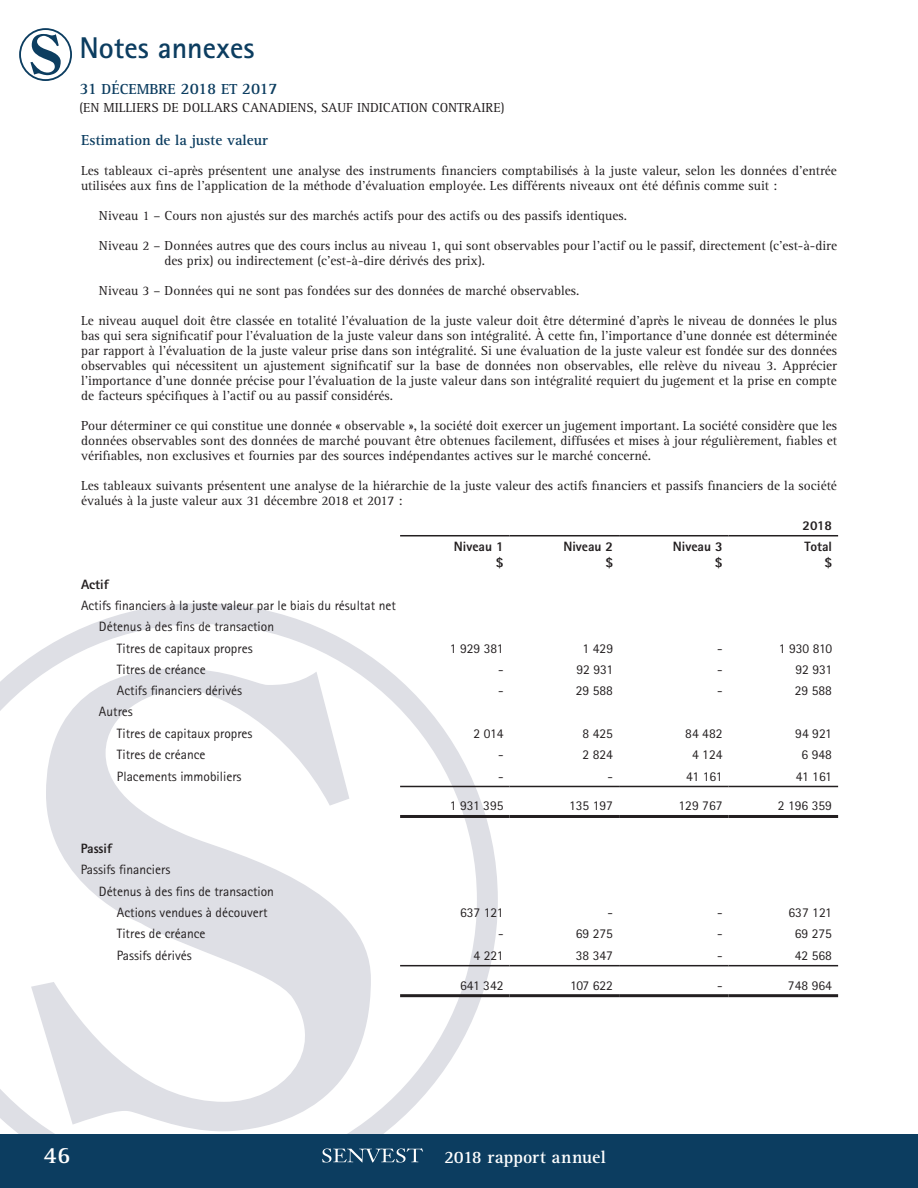
<style>
.page{position:relative;width:918px;height:1188px;background:#fff}
.page>*{position:absolute;margin:0;border:0;box-sizing:border-box;transform-origin:0 0}
.t1{font:700 30px "Rotis Sans Serif Std";color:#0c3d60}
.t2{font:700 24px "Rotis Serif Std";color:#fff}
.t3{font:700 18px "Rotis Serif Std";color:#fff}
.t4{font:700 16.5px "Rotis Serif Std";color:#0c3d60}
.t5{font:700 15px "Rotis Serif Std";color:#0c3d60}
.t6{font:13.5px/15px "Rotis Serif Std";color:#231f20}
.t7{font:13.5px/21.5px "Rotis Sans Serif Std";color:#231f20}
.t8{font:800 13.5px/16.2px "Rotis Sans Serif Std";color:#231f20;text-align:right}
.s1{font-size:15px}
</style>
<div class="page">
<svg style="left:0;top:603px;width:498px;height:531px"></svg>
<svg style="left:31px;top:668px;width:340px;height:463px"></svg>
<div style="left:0;top:1134px;width:918px;height:54px;background:#0c3d60"></div>
<svg style="left:322px;top:1148px;width:101px;height:15px"></svg>
<svg style="left:19px;top:28px;width:53px;height:53px"></svg>
<hr style="left:400px;top:535px;width:110px;height:1px;background:#231f20">
<hr style="left:510px;top:535px;width:109px;height:1px;background:#231f20">
<hr style="left:619px;top:535px;width:110px;height:1px;background:#231f20">
<hr style="left:729px;top:535px;width:109px;height:1px;background:#231f20">
<hr style="left:400px;top:965px;width:110px;height:1px;background:#231f20">
<hr style="left:510px;top:965px;width:109px;height:1px;background:#231f20">
<hr style="left:619px;top:965px;width:110px;height:1px;background:#231f20">
<hr style="left:729px;top:965px;width:109px;height:1px;background:#231f20">
<hr style="left:400px;top:815px;width:110px;height:3px;background:#231f20">
<hr style="left:510px;top:815px;width:109px;height:3px;background:#231f20">
<hr style="left:619px;top:815px;width:110px;height:3px;background:#231f20">
<hr style="left:729px;top:815px;width:109px;height:3px;background:#231f20">
<hr style="left:400px;top:994px;width:110px;height:3px;background:#231f20">
<hr style="left:510px;top:994px;width:109px;height:3px;background:#231f20">
<hr style="left:619px;top:994px;width:110px;height:3px;background:#231f20">
<hr style="left:729px;top:994px;width:109px;height:3px;background:#231f20">
<hr style="left:400px;top:786px;width:110px;height:1px;background:#231f20">
<hr style="left:510px;top:786px;width:109px;height:1px;background:#231f20">
<hr style="left:619px;top:786px;width:110px;height:1px;background:#231f20">
<hr style="left:729px;top:786px;width:109px;height:1px;background:#231f20">
<h1 class="t1" style="left:80px;top:29px;width:176px">Notes annexes</h1>
<p class="t4" style="left:80px;top:79px;width:200px">31 <span class="s1">DÉCEMBRE</span> 2018 <span class="s1">ET</span> 2017</p>
<p class="t6" style="left:80px;top:100px;width:427px">(EN MILLIERS DE DOLLARS CANADIENS, SAUF INDICATION CONTRAIRE)</p>
<p class="t5" style="left:81px;top:132px;width:188px">Estimation de la juste valeur</p>
<p class="t6" style="left:81px;top:164px;width:757px">Les tableaux ci-après présentent une analyse des instruments financiers comptabilisés à la juste valeur, selon les données d’entrée utilisées aux fins de l’application de la méthode d’évaluation employée. Les différents niveaux ont été définis comme suit :</p>
<p class="t6" style="left:99px;top:209px;width:530px">Niveau 1 – Cours non ajustés sur des marchés actifs pour des actifs ou des passifs identiques.</p>
<p class="t6" style="left:165px;top:239px;width:674px;text-indent:-66px">Niveau 2 – Données autres que des cours inclus au niveau 1, qui sont observables pour l’actif ou le passif, directement (c’est-à-dire des prix) ou indirectement (c’est-à-dire dérivés des prix).</p>
<p class="t6" style="left:99px;top:284px;width:482px">Niveau 3 – Données qui ne sont pas fondées sur des données de marché observables.</p>
<p class="t6" style="left:81px;top:314px;width:758px;text-align:justify">Le niveau auquel doit être classée en totalité l’évaluation de la juste valeur doit être déterminé d’après le niveau de données le plus bas qui sera significatif pour l’évaluation de la juste valeur dans son intégralité. À cette fin, l’importance d’une donnée est déterminée par rapport à l’évaluation de la juste valeur prise dans son intégralité. Si une évaluation de la juste valeur est fondée sur des données observables qui nécessitent un ajustement significatif sur la base de données non observables, elle relève du niveau 3. Apprécier l’importance d’une donnée précise pour l’évaluation de la juste valeur dans son intégralité requiert du jugement et la prise en compte de facteurs spécifiques à l’actif ou au passif considérés.</p>
<p class="t6" style="left:81px;top:419px;width:758px;text-align:justify">Pour déterminer ce qui constitue une donnée « observable », la société doit exercer un jugement important. La société considère que les données observables sont des données de marché pouvant être obtenues facilement, diffusées et mises à jour régulièrement, fiables et vérifiables, non exclusives et fournies par des sources indépendantes actives sur le marché concerné.</p>
<p class="t6" style="left:81px;top:479px;width:757px">Les tableaux suivants présentent une analyse de la hiérarchie de la juste valeur des actifs financiers et passifs financiers de la société évalués à la juste valeur aux 31 décembre 2018 et 2017 :</p>
<p class="t8" style="left:803px;top:517px;width:31px">2018</p>
<p class="t8" style="left:454px;top:538px;width:51px">Niveau 1 $</p>
<p class="t8" style="left:563px;top:538px;width:51px">Niveau 2 $</p>
<p class="t8" style="left:673px;top:538px;width:51px">Niveau 3 $</p>
<p class="t8" style="left:804px;top:538px;width:29px">Total $</p>
<p class="t8" style="left:81px;top:576px;width:29px">Actif</p>
<p class="t7" style="left:81px;top:595px;width:316px">Actifs financiers à la juste valeur par le biais du résultat net</p>
<p class="t7" style="left:99px;top:616px;width:177px">Détenus à des fins de transaction</p>
<p class="t7" style="left:117px;top:637px;width:137px">Titres de capitaux propres</p>
<p class="t7" style="left:450px;top:637px;width:55px">1 929 381</p>
<p class="t7" style="left:583px;top:637px;width:32px">1 429</p>
<p class="t7" style="left:717px;top:637px;width:7px">-</p>
<p class="t7" style="left:779px;top:637px;width:55px">1 930 810</p>
<p class="t7" style="left:117px;top:658px;width:90px">Titres de créance</p>
<p class="t7" style="left:498px;top:658px;width:7px">-</p>
<p class="t7" style="left:576px;top:658px;width:38px">92 931</p>
<p class="t7" style="left:717px;top:658px;width:7px">-</p>
<p class="t7" style="left:795px;top:658px;width:38px">92 931</p>
<p class="t7" style="left:117px;top:680px;width:127px">Actifs financiers dérivés</p>
<p class="t7" style="left:498px;top:680px;width:7px">-</p>
<p class="t7" style="left:576px;top:680px;width:39px">29 588</p>
<p class="t7" style="left:717px;top:680px;width:7px">-</p>
<p class="t7" style="left:795px;top:680px;width:39px">29 588</p>
<p class="t7" style="left:117px;top:701px;width:137px;text-indent:-18px">Autres<br>Titres de capitaux propres</p>
<p class="t7" style="left:474px;top:722px;width:31px">2 014</p>
<p class="t7" style="left:583px;top:722px;width:32px">8 425</p>
<p class="t7" style="left:685px;top:722px;width:39px">84 482</p>
<p class="t7" style="left:795px;top:722px;width:38px">94 921</p>
<p class="t7" style="left:117px;top:744px;width:90px">Titres de créance</p>
<p class="t7" style="left:498px;top:744px;width:7px">-</p>
<p class="t7" style="left:583px;top:744px;width:32px">2 824</p>
<p class="t7" style="left:692px;top:744px;width:32px">4 124</p>
<p class="t7" style="left:802px;top:744px;width:32px">6 948</p>
<p class="t7" style="left:117px;top:765px;width:126px">Placements immobiliers</p>
<p class="t7" style="left:498px;top:765px;width:7px">-</p>
<p class="t7" style="left:608px;top:765px;width:7px">-</p>
<p class="t7" style="left:686px;top:765px;width:38px">41 161</p>
<p class="t7" style="left:796px;top:765px;width:38px">41 161</p>
<p class="t7" style="left:450px;top:795px;width:55px">1 931 395</p>
<p class="t7" style="left:569px;top:795px;width:45px">135 197</p>
<p class="t7" style="left:679px;top:795px;width:45px">129 767</p>
<p class="t7" style="left:778px;top:795px;width:56px">2 196 359</p>
<p class="t8" style="left:81px;top:840px;width:33px">Passif</p>
<p class="t7" style="left:81px;top:859px;width:91px">Passifs financiers</p>
<p class="t7" style="left:99px;top:880px;width:177px">Détenus à des fins de transaction</p>
<p class="t7" style="left:117px;top:902px;width:152px">Actions vendues à découvert</p>
<p class="t7" style="left:460px;top:902px;width:45px">637 121</p>
<p class="t7" style="left:608px;top:902px;width:7px">-</p>
<p class="t7" style="left:717px;top:902px;width:7px">-</p>
<p class="t7" style="left:789px;top:902px;width:45px">637 121</p>
<p class="t7" style="left:117px;top:923px;width:90px">Titres de créance</p>
<p class="t7" style="left:498px;top:923px;width:7px">-</p>
<p class="t7" style="left:576px;top:923px;width:39px">69 275</p>
<p class="t7" style="left:717px;top:923px;width:7px">-</p>
<p class="t7" style="left:795px;top:923px;width:39px">69 275</p>
<p class="t7" style="left:117px;top:944px;width:76px">Passifs dérivés</p>
<p class="t7" style="left:474px;top:944px;width:31px">4 221</p>
<p class="t7" style="left:576px;top:944px;width:39px">38 347</p>
<p class="t7" style="left:717px;top:944px;width:7px">-</p>
<p class="t7" style="left:795px;top:944px;width:39px">42 568</p>
<p class="t7" style="left:460px;top:974px;width:45px">641 342</p>
<p class="t7" style="left:570px;top:974px;width:44px">107 622</p>
<p class="t7" style="left:717px;top:974px;width:7px">-</p>
<p class="t7" style="left:788px;top:974px;width:45px">748 964</p>
<h2 class="t2" style="left:44px;top:1141px;width:28px">46</h2>
<h3 class="t3" style="left:444px;top:1146px;width:163px">2018 rapport annuel</h3>
</div>
